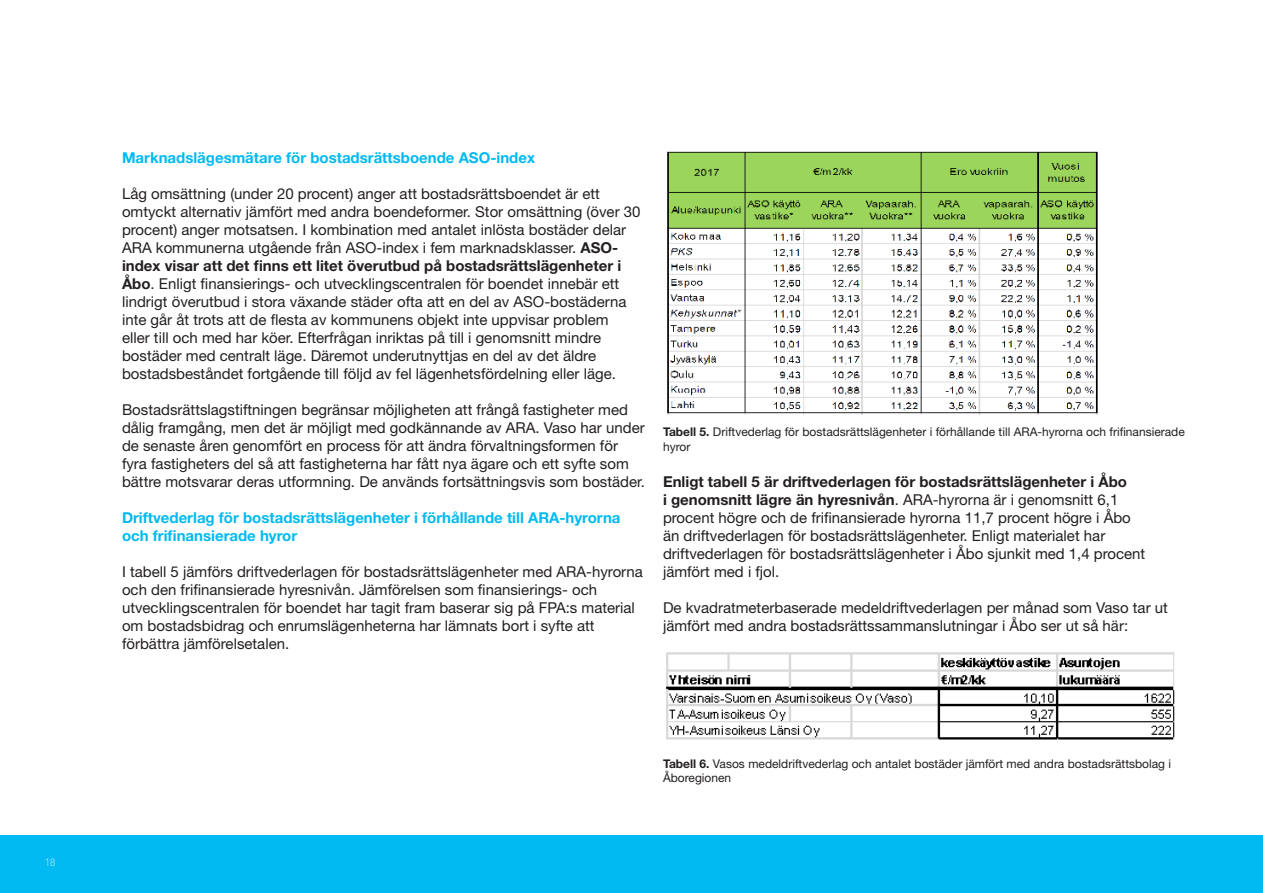
<style>
.page{position:relative;width:1263px;height:893px;background:#fff}
.page>*{position:absolute;margin:0;border:0;box-sizing:border-box;transform-origin:0 0}
.t1{font:15px/18px "Helvetica Neue LT Std";color:#231f20}
.t2{font:700 15px/18px "Helvetica Neue LT Std";color:#00baf1}
.t3{font:12px/14.4px "Helvetica Neue LT Std";color:#231f20}
.t4{font:100 condensed 10.5px "Helvetica Neue LT Std";color:#fff}
.s1{font-weight:700}
</style>
<div class="page">
<div style="left:0;top:835px;width:1263px;height:58px;background:#00baf1"></div>
<img style="left:667px;top:151px;width:431px;height:264px">
<img style="left:666px;top:652px;width:509px;height:88px">
<p class="t4" style="left:45px;top:856px;width:12px">18</p>
<p class="t2" style="left:122px;top:148px;width:415px">Marknadslägesmätare för bostadsrättsboende ASO-index</p>
<p class="t1" style="left:122px;top:184px;width:520px">Låg omsättning (under 20 procent) anger att bostadsrättsboendet är ett omtyckt alternativ jämfört med andra boendeformer. Stor omsättning (över 30 procent) anger motsatsen. I kombination med antalet inlösta bostäder delar ARA kommunerna utgående från ASO-index i fem marknadsklasser. <span class="s1">ASO&shy;index visar att det finns ett litet överutbud på bostadsrättslägenheter i Åbo</span>. Enligt finansierings- och utvecklingscentralen för boendet innebär ett lindrigt överutbud i stora växande städer ofta att en del av ASO-bostäderna inte går åt trots att de flesta av kommunens objekt inte uppvisar problem<br>eller till och med har köer. Efterfrågan inriktas på till i genomsnitt mindre bostäder med centralt läge. Däremot underutnyttjas en del av det äldre bostadsbeståndet fortgående till följd av fel lägenhetsfördelning eller läge.</p>
<p class="t1" style="left:122px;top:400px;width:524px">Bostadsrättslagstiftningen begränsar möjligheten att frångå fastigheter med dålig framgång, men det är möjligt med godkännande av ARA. Vaso har under de senaste åren genomfört en process för att ändra förvaltningsformen för fyra fastigheters del så att fastigheterna har fått nya ägare och ett syfte som bättre motsvarar deras utformning. De används fortsättningsvis som bostäder.</p>
<p class="t2" style="left:122px;top:508px;width:500px">Driftvederlag för bostadsrättslägenheter i förhållande till ARA-hyrorna och frifinansierade hyror</p>
<p class="t1" style="left:122px;top:562px;width:522px">I tabell 5 jämförs driftvederlagen för bostadsrättslägenheter med ARA-hyrorna och den frifinansierade hyresnivån. Jämförelsen som finansierings- och utvecklingscentralen för boendet har tagit fram baserar sig på FPA:s material om bostadsbidrag och enrumslägenheterna har lämnats bort i syfte att förbättra jämförelsetalen.</p>
<p class="t3" style="left:663px;top:425px;width:523px"><span class="s1">Tabell 5.</span> Driftvederlag för bostadsrättslägenheter i förhållande till ARA-hyrorna och frifinansierade hyror</p>
<p class="t1" style="left:663px;top:472px;width:484px"><span class="s1">Enligt tabell 5 är driftvederlagen för bostadsrättslägenheter i Åbo<br>i genomsnitt lägre än hyresnivån</span>. ARA-hyrorna är i genomsnitt 6,1 procent högre och de frifinansierade hyrorna 11,7 procent högre i Åbo än driftvederlagen för bostadsrättslägenheter. Enligt materialet har driftvederlagen för bostadsrättslägenheter i Åbo sjunkit med 1,4 procent jämfört med i fjol.</p>
<p class="t1" style="left:663px;top:598px;width:506px">De kvadratmeterbaserade medeldriftvederlagen per månad som Vaso tar ut jämfört med andra bostadsrättssammanslutningar i Åbo ser ut så här:</p>
<p class="t3" style="left:663px;top:756px;width:510px"><span class="s1">Tabell 6.</span> Vasos medeldriftvederlag och antalet bostäder jämfört med andra bostadsrättsbolag i<br>Åboregionen</p>
</div>
